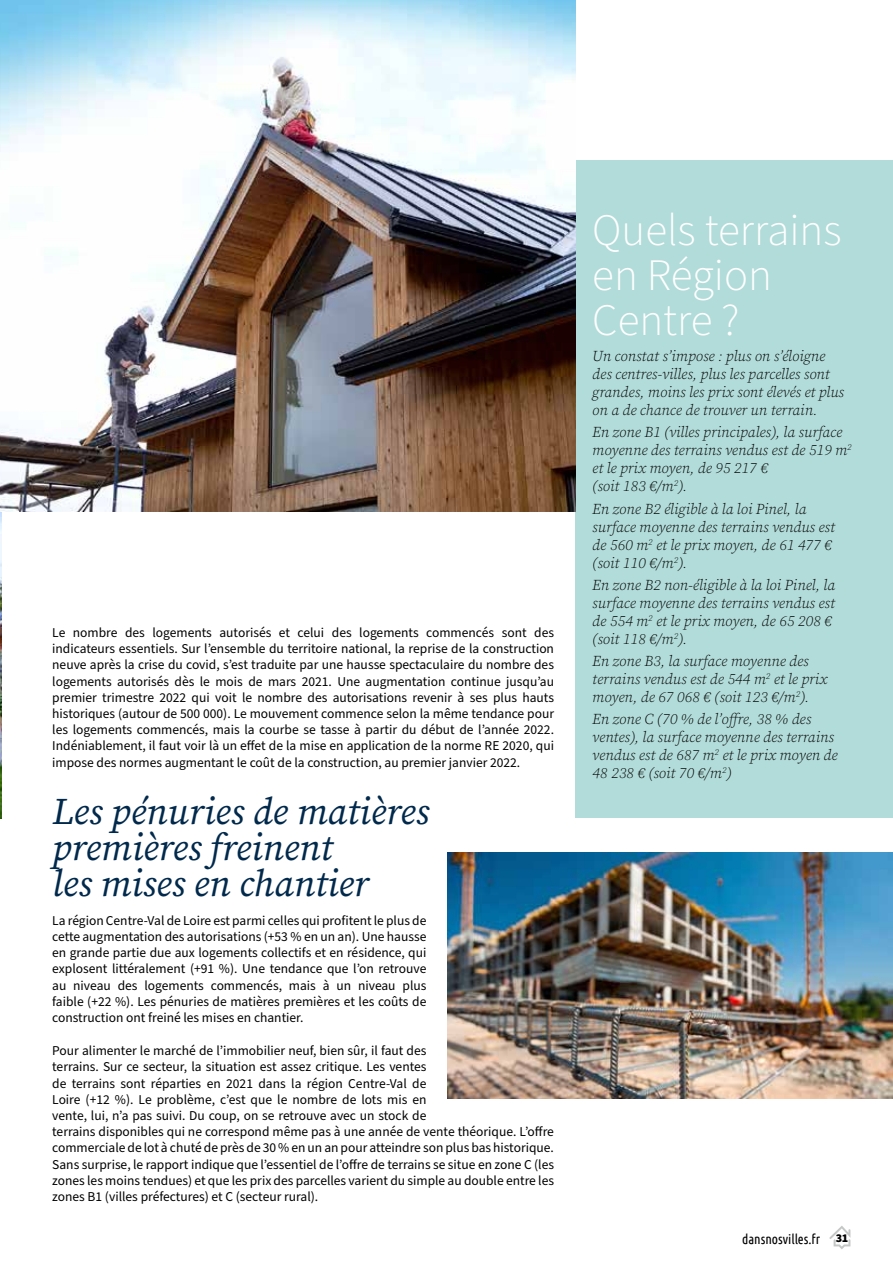
<style>
.page{position:relative;width:893px;height:1263px;background:#fff}
.page>*{position:absolute;margin:0;border:0;box-sizing:border-box;transform-origin:0 0}
.t1{font:300 45px/45px "Source Sans Pro";color:#fff}
.t2{font:italic 37.5px/36px "Source Serif Variable";color:#00294c}
.t3{font:italic 15px/18px "Source Serif Variable";color:#000}
.t4{font:13.5px/16.2px "Source Sans Pro";color:#000;text-align:justify}
.t5{font:13.5px "Ubuntu Condensed";color:#000}
.s1{font-family:"Source Sans Pro";font-weight:900;font-size:12px}
</style>
<div class="page">
<svg style="left:829px;top:1226px;width:21px;height:23px"></svg>
<div style="left:575px;top:160px;width:318px;height:658px;background:#b2dcd9"></div>
<img style="left:448px;top:852px;width:445px;height:246px">
<img style="left:0;top:511px;width:1px;height:307px">
<img style="left:0;top:0;width:575px;height:511px">
<p class="t4" style="left:52px;top:625px;width:503px">Le nombre des logements autorisés et celui des logements commencés sont des indicateurs essentiels. Sur l’ensemble du territoire national, la reprise de la construction neuve après la crise du covid, s’est traduite par une hausse spectaculaire du nombre des logements autorisés dès le mois de mars 2021. Une augmentation continue jusqu’au premier trimestre 2022 qui voit le nombre des autorisations revenir à ses plus hauts historiques (autour de 500 000). Le mouvement commence selon la même tendance pour les logements commencés, mais la courbe se tasse à partir du début de l’année 2022.<br>Indéniablement, il faut voir là un effet de la mise en application de la norme RE 2020, qui impose des normes augmentant le coût de la construction, au premier janvier 2022.</p>
<h2 class="t2" style="left:52px;top:793px;width:378px">Les pénuries de matières premières freinent<br>les mises en chantier</h2>
<p class="t4" style="left:52px;top:913px;width:376px">La région Centre-Val de Loire est parmi celles qui profitent le plus de cette augmentation des autorisations (+53 % en un an). Une hausse en grande partie due aux logements collectifs et en résidence, qui explosent littéralement (+91 %). Une tendance que l’on retrouve au niveau des logements commencés, mais à un niveau plus faible (+22 %). Les pénuries de matières premières et les coûts de construction ont freiné les mises en chantier.</p>
<p class="t4" style="left:52px;top:1043px;width:503px;text-align:left">Pour alimenter le marché de l’immobilier neuf, bien sûr, il faut des<br>terrains. Sur ce secteur, la situation est assez critique. Les ventes<br>de terrains sont réparties en 2021 dans la région Centre-Val de<br>Loire (+12 %). Le problème, c’est que le nombre de lots mis en<br>vente, lui, n’a pas suivi. Du coup, on se retrouve avec un stock de<br>terrains disponibles qui ne correspond même pas à une année de vente théorique. L’offre commerciale de lot à chuté de près de 30 % en un an pour atteindre son plus bas historique.<br>Sans surprise, le rapport indique que l’essentiel de l’offre de terrains se situe en zone C (les zones les moins tendues) et que les prix des parcelles varient du simple au double entre les zones B1 (villes préfectures) et C (secteur rural).</p>
<h1 class="t1" style="left:592px;top:209px;width:251px">Quels terrains en Région<br>Centre ?</h1>
<p class="t3" style="left:592px;top:347px;width:253px">Un constat s’impose : plus on s’éloigne des centres-villes, plus les parcelles sont grandes, moins les prix sont élevés et plus on a de chance de trouver un terrain.</p>
<p class="t3" style="left:592px;top:423px;width:261px">En zone B1 (villes principales), la surface moyenne des terrains vendus est de 519 m<sup>2 </sup>et le prix moyen, de 95 217 €<br>(soit 183 €/m<sup>2</sup>).</p>
<p class="t3" style="left:592px;top:500px;width:244px">En zone B2 éligible à la loi Pinel, la surface moyenne des terrains vendus est de 560 m<sup>2</sup> et le prix moyen, de 61 477 € (soit 110 €/m<sup>2</sup>).</p>
<p class="t3" style="left:592px;top:576px;width:244px">En zone B2 non-éligible à la loi Pinel, la surface moyenne des terrains vendus est de 554 m<sup>2</sup> et le prix moyen, de 65 208 € (soit 118 €/m<sup>2</sup>).</p>
<p class="t3" style="left:592px;top:652px;width:236px">En zone B3, la surface moyenne des terrains vendus est de 544 m<sup>2</sup> et le prix moyen, de 67 068 € (soit 123 €/m<sup>2</sup>).</p>
<p class="t3" style="left:592px;top:710px;width:247px">En zone C (70 % de l’offre, 38 % des ventes), la surface moyenne des terrains vendus est de 687 m<sup>2</sup> et le prix moyen de<br>48 238 € (soit 70 €/m<sup>2</sup>)</p>
<p class="t5" style="left:742px;top:1231px;width:107px">dansnosvilles.fr <span class="s1">31</span></p>
</div>
